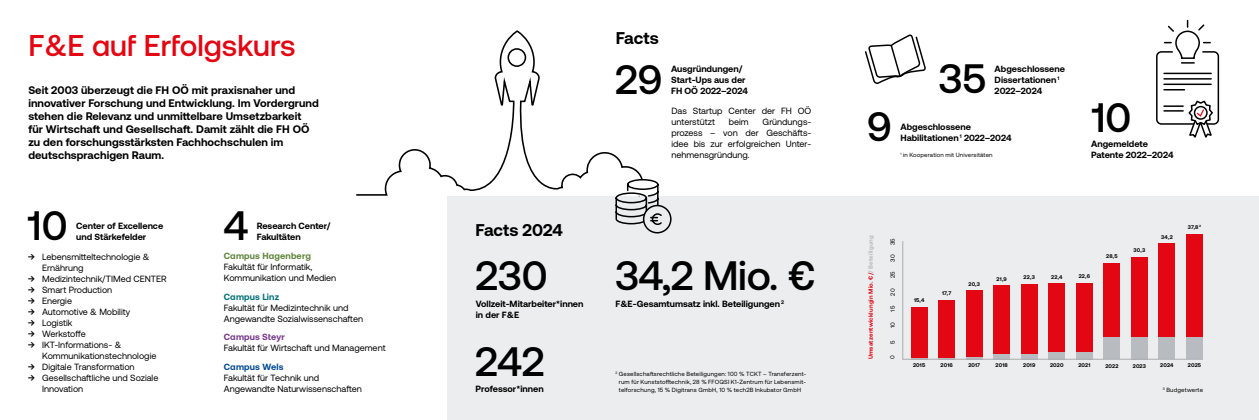
<style>
.page{position:relative;width:1259px;height:420px;background:#fff}
.page>*{position:absolute;margin:0;border:0;box-sizing:border-box;transform-origin:0 0}
.t1{font:500 41px "Aeonik";color:#000}
.t2{font:500 30px "Aeonik";color:#e30613}
.t3{font:700 17px "Aeonik";color:#000}
.t4{font:700 11px/13px "Aeonik";letter-spacing:.005em;color:#000}
.t5{font:9px/11px "Aeonik";color:#000}
.t6{font:700 9px/11px "Aeonik";color:#000}
.t7{font:700 9px "Aeonik";letter-spacing:.02em;color:#5f843b}
.t8{font:700 9px "Aeonik";letter-spacing:.02em;color:#78368c}
.t9{font:700 9px "Aeonik";letter-spacing:.02em;color:#007079}
.t10{font:700 9px "Aeonik";letter-spacing:.02em;color:#004994}
.t11{font:6px/8px "Aeonik";letter-spacing:.03em;color:#000;text-align:center}
.t12{font:700 6px "Aeonik";letter-spacing:.03em;color:#e30613}
.t13{font:700 5.4px "Aeonik";letter-spacing:.03em;color:#000}
.s1{font-weight:500}
.s2{color:#b8bcc0}
</style>
<div class="page">
<div style="left:447px;top:196px;width:812px;height:224px;background:#ecedee"></div>
<svg style="left:356px;top:30px;width:287px;height:166px"></svg>
<div style="left:507px;top:48px;width:19px;height:19px;border:2px solid #000;border-radius:50%"></div>
<svg style="left:615px;top:178px;width:57px;height:56px"></svg>
<svg style="left:864px;top:34px;width:62px;height:50px"></svg>
<div style="left:1186px;top:234px;width:16px;height:103px;background:#e30613"></div>
<svg style="left:902px;top:241px;width:301px;height:118px"></svg>
<div style="left:1156px;top:51px;width:63px;height:74px;border:2px solid #000;border-radius:5px"></div>
<hr style="left:1164px;top:73px;width:47px;height:1px;background:#000">
<hr style="left:1164px;top:78px;width:47px;height:2px;background:#000">
<hr style="left:1164px;top:83px;width:47px;height:2px;background:#000">
<svg style="left:1164px;top:89px;width:20px;height:1px"></svg>
<svg style="left:1164px;top:20px;width:46px;height:44px"></svg>
<svg style="left:1164px;top:100px;width:50px;height:38px"></svg>
<h2 class="t2" style="left:28px;top:29px;width:269px">F&amp;E auf Erfolgskurs</h2>
<h3 class="t3" style="left:616px;top:29px;width:44px">Facts</h3>
<p class="t4" style="left:28px;top:84px;width:292px">Seit 2003 überzeugt die FH OÖ mit praxisnaher und innovativer Forschung und Entwicklung. Im Vordergrund stehen die Relevanz und unmittelbare Umsetzbarkeit<br>für Wirtschaft und Gesellschaft. Damit zählt die FH OÖ zu den forschungsstärksten Fachhochschulen im deutschsprachigen Raum.</p>
<h1 class="t1" style="left:615px;top:57px;width:49px">29</h1>
<p class="t6" style="left:671px;top:63px;width:76px">Ausgründungen/<br>Start-Ups aus der</p>
<p class="t6" style="left:671px;top:85px;width:78px">FH OÖ 2022–2024</p>
<p class="t5" style="left:671px;top:105px;width:141px">Das Startup Center der FH OÖ unterstützt</p>
<p class="t5" style="left:671px;top:116px;width:141px;text-align:justify;text-indent:91px">Gründungs&shy;prozess – von der Geschäfts&shy;idee bis zur erfolgreichen Unter&shy;nehmensgründung.</p>
<p class="t5" style="left:729px;top:116px;width:21px">beim</p>
<h1 class="t1" style="left:938px;top:56px;width:49px">35</h1>
<p class="t6" style="left:994px;top:63px;width:72px">Abgeschlossene<br>Dissertationen <sup>1</sup></p>
<p class="t6" style="left:994px;top:85px;width:49px">2022–2024</p>
<h1 class="t1" style="left:867px;top:104px;width:26px">9</h1>
<p class="t6" style="left:900px;top:122px;width:113px">Abgeschlossene<br>Habilitationen <sup>1</sup> 2022–2024</p>
<p class="t11" style="left:900px;top:151px;width:94px"><sup>1</sup> in Kooperation mit Universitäten</p>
<h1 class="t1" style="left:1091px;top:95px;width:41px">10</h1>
<p class="t6" style="left:1091px;top:138px;width:84px">Angemeldete<br>Patente 2022–2024</p>
<h1 class="t1" style="left:28px;top:202px;width:41px">10</h1>
<p class="t6" style="left:76px;top:220px;width:89px">Center of Excellence</p>
<p class="t6" style="left:76px;top:231px;width:72px">und Stärkefelder</p>
<p class="t5" style="left:42px;top:251px;width:109px;text-indent:-14px"><span class="s1">→</span> Lebensmitteltechnologie &amp;<br>Ernährung</p>
<p class="t5" style="left:28px;top:273px;width:140px"><span class="s1">→</span> Medizintechnik/TIMed CENTER</p>
<p class="t5" style="left:28px;top:284px;width:86px"><span class="s1">→</span> Smart Production</p>
<p class="t5" style="left:28px;top:295px;width:46px"><span class="s1">→</span> Energie</p>
<p class="t5" style="left:28px;top:306px;width:104px"><span class="s1">→</span> Automotive &amp; Mobility</p>
<p class="t5" style="left:28px;top:317px;width:46px"><span class="s1">→</span> Logistik</p>
<p class="t5" style="left:28px;top:328px;width:59px"><span class="s1">→</span> Werkstoffe</p>
<p class="t5" style="left:42px;top:339px;width:116px;text-indent:-14px"><span class="s1">→</span> IKT-Informations- &amp;<br>Kommunikationstechnologie</p>
<p class="t5" style="left:28px;top:361px;width:108px"><span class="s1">→</span> Digitale Transformation</p>
<p class="t5" style="left:42px;top:372px;width:118px;text-indent:-14px"><span class="s1">→</span> Gesellschaftliche und Soziale<br>Innovation</p>
<h1 class="t1" style="left:224px;top:202px;width:26px">4</h1>
<p class="t6" style="left:257px;top:220px;width:75px">Research Center/<br>Fakultäten</p>
<p class="t7" style="left:224px;top:251px;width:89px">Campus Hagenberg</p>
<p class="t5" style="left:224px;top:261px;width:114px">Fakultät für Informatik,<br>Kommunikation und Medien</p>
<p class="t9" style="left:224px;top:291px;width:57px">Campus Linz</p>
<p class="t5" style="left:224px;top:302px;width:141px">Fakultät für Medizintechnik und<br>Angewandte Sozialwissenschaften</p>
<p class="t8" style="left:224px;top:332px;width:63px">Campus Steyr</p>
<p class="t5" style="left:224px;top:342px;width:163px">Fakultät für Wirtschaft und Management</p>
<p class="t10" style="left:224px;top:361px;width:61px">Campus Wels</p>
<p class="t5" style="left:224px;top:372px;width:140px">Fakultät für Technik und<br>Angewandte Naturwissenschaften</p>
<h3 class="t3" style="left:475px;top:220px;width:89px">Facts 2024</h3>
<h1 class="t1" style="left:476px;top:253px;width:73px">230</h1>
<p class="t6" style="left:476px;top:298px;width:109px">Vollzeit-Mitarbeiter*innen in der F&amp;E</p>
<h1 class="t1" style="left:475px;top:339px;width:70px">242</h1>
<p class="t6" style="left:475px;top:383px;width:70px">Professor*innen</p>
<h1 class="t1" style="left:615px;top:253px;width:201px">34,2 Mio. €</h1>
<p class="t6" style="left:615px;top:298px;width:170px">F&amp;E-Gesamtumsatz inkl. Beteiligungen <sup>2</sup></p>
<p class="t11" style="left:615px;top:370px;width:192px"><sup>2</sup> Gesellschaftsrechtliche Beteiligungen: 100 % TCKT – Transferzent&shy;rum für Kunststofftechnik, 28 % FFOQSI K1-Zentrum für Lebensmit&shy;telforschung, 15 % Digitrans GmbH, 10 % tech2B Inkubator GmbH</p>
<p class="t12" style="left:867px;top:359px;width:125px;rotate:-90deg">Umsatzentwicklungin Mio. € /<span class="s2">/ Beteiligung</span></p>
<p class="t11" style="left:888px;top:245px;width:9px;rotate:-90deg">35</p>
<p class="t11" style="left:888px;top:261px;width:9px;rotate:-90deg">30</p>
<p class="t11" style="left:888px;top:278px;width:8px;rotate:-90deg">25</p>
<p class="t11" style="left:888px;top:295px;width:9px;rotate:-90deg">20</p>
<p class="t11" style="left:888px;top:311px;width:7px;rotate:-90deg">15</p>
<p class="t11" style="left:888px;top:344px;width:5px;rotate:-90deg">5</p>
<p class="t11" style="left:888px;top:328px;width:7px;rotate:-90deg">10</p>
<p class="t11" style="left:888px;top:359px;width:5px;rotate:-90deg">0</p>
<p class="t13" style="left:914px;top:297px;width:12px">15,4</p>
<p class="t13" style="left:942px;top:290px;width:11px">17,7</p>
<p class="t13" style="left:968px;top:281px;width:13px">20,3</p>
<p class="t13" style="left:996px;top:275px;width:12px">21,9</p>
<p class="t13" style="left:1023px;top:274px;width:13px">22,3</p>
<p class="t13" style="left:1051px;top:274px;width:13px">22,4</p>
<p class="t13" style="left:1078px;top:273px;width:13px">22,6</p>
<p class="t13" style="left:1106px;top:253px;width:13px">28,5</p>
<p class="t13" style="left:1133px;top:247px;width:13px">30,3</p>
<p class="t13" style="left:1161px;top:234px;width:13px">34,2</p>
<p class="t13" style="left:1188px;top:224px;width:15px">37,8 <sup>3</sup></p>
<p class="t13" style="left:913px;top:362px;width:14px">2015</p>
<p class="t13" style="left:940px;top:362px;width:14px">2016</p>
<p class="t13" style="left:968px;top:362px;width:13px">2017</p>
<p class="t13" style="left:995px;top:362px;width:14px">2018</p>
<p class="t13" style="left:1023px;top:362px;width:14px">2019</p>
<p class="t13" style="left:1050px;top:362px;width:15px">2020</p>
<p class="t13" style="left:1078px;top:362px;width:14px">2021</p>
<p class="t13" style="left:1105px;top:362px;width:15px">2022</p>
<p class="t13" style="left:1132px;top:362px;width:15px">2023</p>
<p class="t13" style="left:1160px;top:362px;width:15px">2024</p>
<p class="t13" style="left:1187px;top:362px;width:15px">2025</p>
<p class="t11" style="left:1162px;top:386px;width:42px"><sup>3</sup> Budgetwerte</p>
</div>
